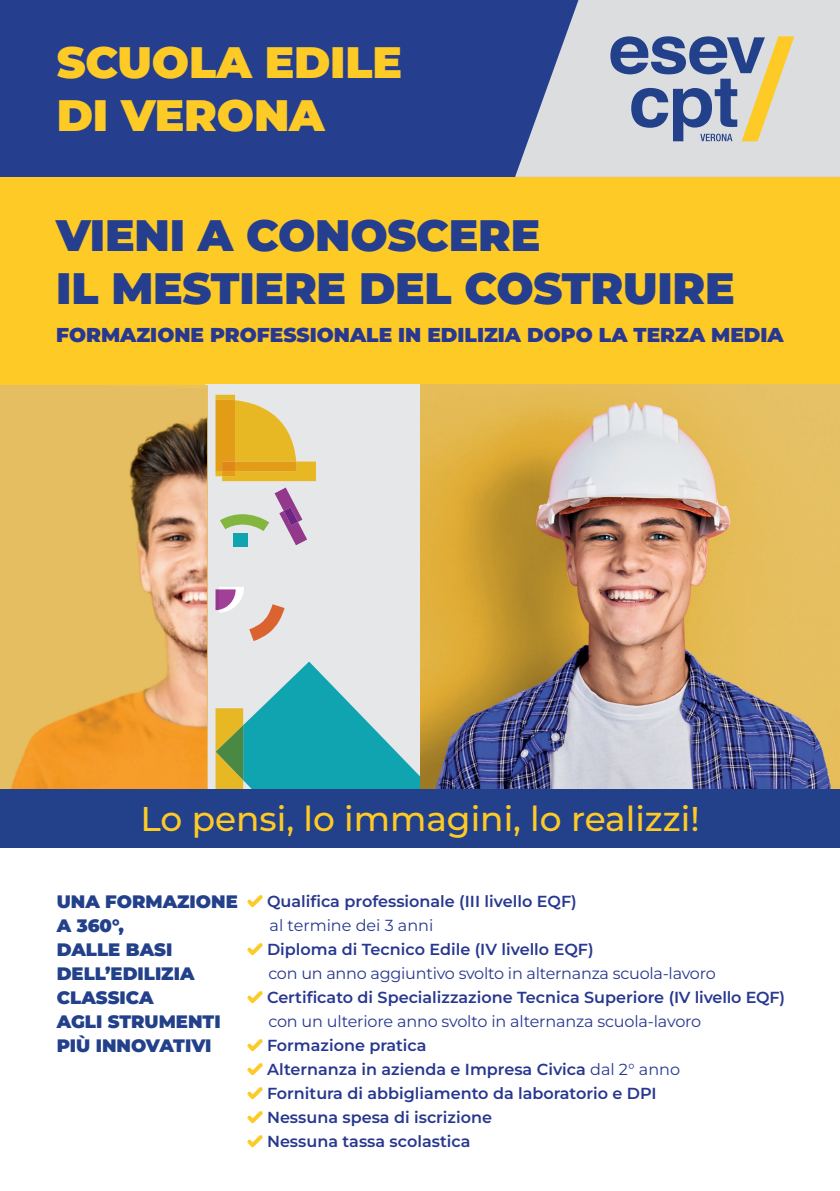
<style>
.page{position:relative;width:840px;height:1191px;background:#fff}
.page>*{position:absolute;margin:0;border:0;box-sizing:border-box;transform-origin:0 0}
.t1{font:900 44px/52.8px "Montserrat";letter-spacing:-.005em;color:#253f8e}
.t2{font:900 44px/52.8px "Montserrat";letter-spacing:-.005em;color:#feca26}
.t3{font:500 34.4px "Montserrat";color:#feca26}
.t4{font:900 20px "Montserrat";color:#283890}
.t5{font:900 18px/24px "Montserrat";color:#23418a}
.t6{font:600 16px/24px "Montserrat";color:#283890}
.t7{font:16px "Montserrat";letter-spacing:-.015em;color:#283890}
.s1{font-weight:400}
</style>
<div class="page">
<div style="left:0;top:177px;width:839px;height:208px;background:#feca26"></div>
<div style="left:0;top:0;width:839px;height:177px;background:#253f8e"></div>
<svg style="left:515px;top:0;width:324px;height:177px;fill:#dcdddf"></svg>
<svg style="left:610px;top:36px;width:183px;height:105px"></svg>
<div style="left:206px;top:385px;width:214px;height:431px;background:#e6e7e9"></div>
<div style="left:233px;top:533px;width:15px;height:13px;background:#10a4b0"></div>
<svg style="left:215px;top:661px;width:205px;height:128px"></svg>
<svg style="left:215px;top:587px;width:69px;height:54px"></svg>
<svg style="left:220px;top:487px;width:87px;height:58px"></svg>
<svg style="left:215px;top:395px;width:101px;height:86px"></svg>
<img style="left:0;top:385px;width:207px;height:404px">
<img style="left:420px;top:385px;width:419px;height:404px">
<svg style="left:247px;top:895px;width:16px;height:12px"></svg>
<svg style="left:247px;top:943px;width:16px;height:13px"></svg>
<svg style="left:247px;top:991px;width:16px;height:13px"></svg>
<svg style="left:247px;top:1039px;width:16px;height:13px"></svg>
<svg style="left:247px;top:1063px;width:16px;height:13px"></svg>
<svg style="left:247px;top:1087px;width:16px;height:13px"></svg>
<svg style="left:247px;top:1111px;width:16px;height:13px"></svg>
<svg style="left:247px;top:1135px;width:16px;height:13px"></svg>
<div style="left:0;top:789px;width:839px;height:58px;background:#23418a"></div>
<h1 class="t2" style="left:57px;top:35px;width:346px">SCUOLA EDILE<br>DI VERONA</h1>
<h1 class="t1" style="left:56px;top:208px;width:679px">VIENI A CONOSCERE<br>IL MESTIERE DEL COSTRUIRE</h1>
<p class="t4" style="left:56px;top:321px;width:728px">FORMAZIONE PROFESSIONALE IN EDILIZIA DOPO LA TERZA MEDIA</p>
<h2 class="t3" style="left:140px;top:796px;width:560px">Lo pensi, lo immagini, lo realizzi!</h2>
<p class="t5" style="left:57px;top:888px;width:182px">UNA FORMAZIONE<br>A 360°,<br>DALLE BASI<br>DELL’EDILIZIA<br>CLASSICA<br>AGLI STRUMENTI<br>PIÙ INNOVATIVI</p>
<p class="t6" style="left:267px;top:889px;width:311px">Qualifica professionale (III livello EQF)</p>
<p class="t7" style="left:269px;top:914px;width:165px">al termine dei 3 anni</p>
<p class="t6" style="left:267px;top:937px;width:328px">Diploma di Tecnico Edile (IV livello EQF)</p>
<p class="t7" style="left:268px;top:962px;width:448px">con un anno aggiuntivo svolto in alternanza scuola-lavoro</p>
<p class="t6" style="left:267px;top:985px;width:519px">Certificato di Specializzazione Tecnica Superiore (IV livello EQF)</p>
<p class="t7" style="left:268px;top:1010px;width:434px">con un ulteriore anno svolto in alternanza scuola-lavoro</p>
<p class="t6" style="left:267px;top:1033px;width:414px">Formazione pratica<br>Alternanza in azienda e Impresa Civica <span class="s1">dal 2° anno </span>Fornitura di abbigliamento da laboratorio e DPI Nessuna spesa di iscrizione<br>Nessuna tassa scolastica</p>
</div>
